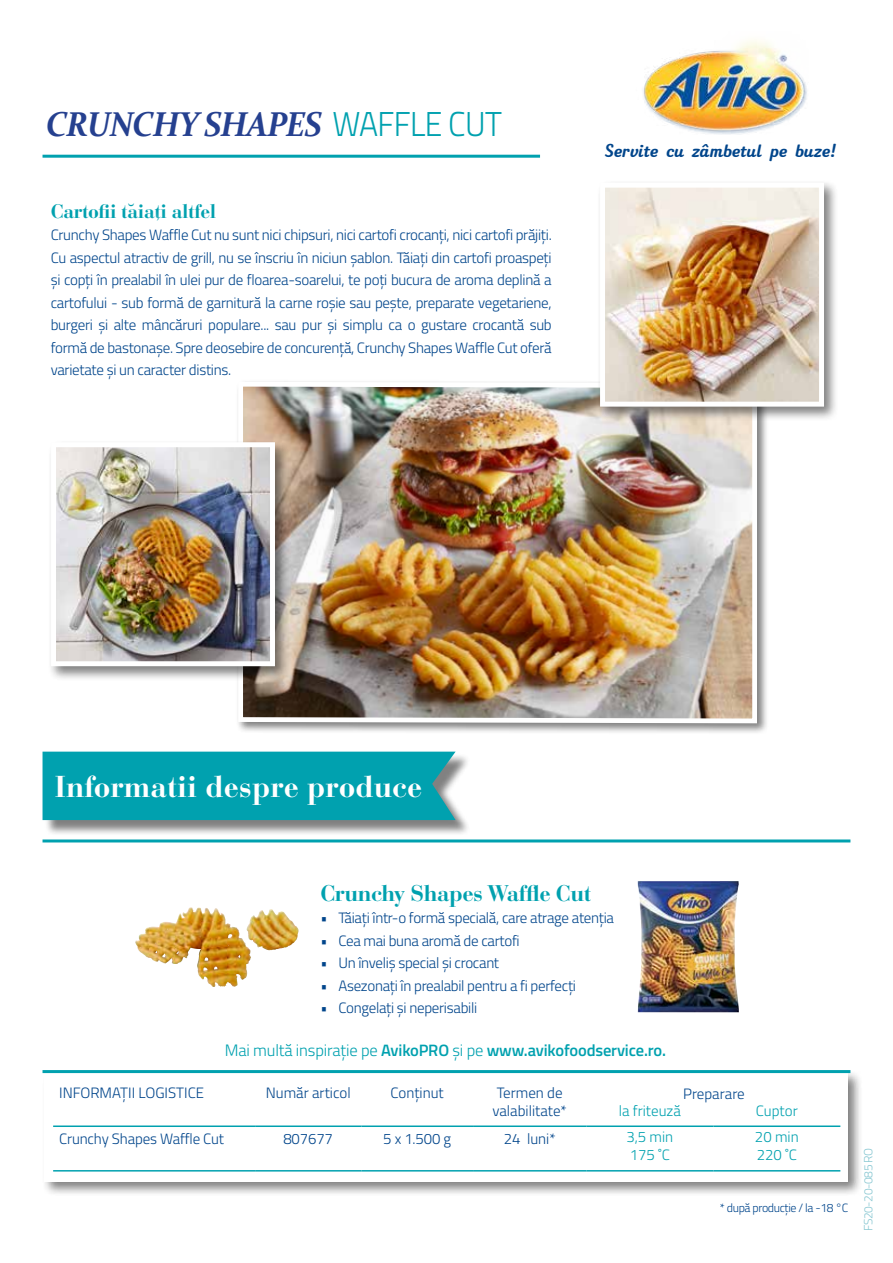
<style>
.page{position:relative;width:893px;height:1263px;background:#fff}
.page>*{position:absolute;margin:0;border:0;box-sizing:border-box;transform-origin:0 0}
.t1{font:italic 700 34.5px "Constantia";letter-spacing:-.02em;color:#25408f;scale:.93 1}
.t2{font:700 30px "Bauer Bodoni Std";color:#fff}
.t3{font:700 22.5px "Bauer Bodoni Std";letter-spacing:-.02em;color:#00a1af}
.t4{font:21.3px "softipenscript";color:#00458b}
.t5{font:700 19.5px "Bauer Bodoni Std";letter-spacing:-.02em;color:#00a1af}
.t6{font:600 16.5px "Titillium";letter-spacing:-.01em;color:#00a1af}
.t7{font:300 15px/22.5px "Titillium";letter-spacing:-.02em;color:#00458b;text-align:justify}
.t8{font:300 15px/18px "Titillium";color:#00458b}
.t9{font:300 15px/18px "Titillium";color:#00a1af}
.t10{font:300 12px "Titillium";letter-spacing:-.03em;color:#00458b}
.t11{font:300 12px "Titillium";letter-spacing:-.03em;color:#86c6d1}
.s1{font-family:"Titillium";font-weight:300;font-style:normal;color:#00a1af}
.s2{font-weight:300}
</style>
<div class="page">
<div style="left:236px;top:379px;width:533px;height:356px;background:#000;opacity:.5"></div>
<img style="left:236px;top:379px;width:523px;height:347px">
<img style="left:643px;top:40px;width:164px;height:95px">
<hr style="left:43px;top:155px;width:497px;height:3px;background:#00a1af">
<div style="left:44px;top:753px;width:427px;height:83px;background:#000;opacity:.5"></div>
<div style="left:43px;top:752px;width:413px;height:68px;background:#00a1af"></div>
<hr style="left:43px;top:839px;width:807px;height:3px;background:#00a1af">
<div style="left:42px;top:1070px;width:822px;height:127px;background:#000;opacity:.5"></div>
<div style="left:45px;top:1073px;width:803px;height:109px;background:#fff"></div>
<hr style="left:53px;top:1125px;width:202px;height:2px;background:#00a1af">
<hr style="left:255px;top:1125px;width:106px;height:2px;background:#00a1af">
<hr style="left:361px;top:1125px;width:112px;height:2px;background:#00a1af">
<hr style="left:473px;top:1125px;width:113px;height:2px;background:#00a1af">
<hr style="left:586px;top:1125px;width:127px;height:2px;background:#00a1af">
<hr style="left:713px;top:1125px;width:127px;height:2px;background:#00a1af">
<hr style="left:53px;top:1170px;width:202px;height:1px;background:#00a1af">
<hr style="left:255px;top:1170px;width:106px;height:1px;background:#00a1af">
<hr style="left:361px;top:1170px;width:112px;height:1px;background:#00a1af">
<hr style="left:473px;top:1170px;width:113px;height:1px;background:#00a1af">
<hr style="left:586px;top:1170px;width:127px;height:1px;background:#00a1af">
<hr style="left:713px;top:1170px;width:127px;height:1px;background:#00a1af">
<hr style="left:43px;top:1070px;width:807px;height:3px;background:#00a1af">
<img style="left:135px;top:907px;width:56px;height:44px">
<div style="left:48px;top:439px;width:242px;height:242px;background:#000;opacity:.5"></div>
<img style="left:57px;top:448px;width:212px;height:212px">
<div style="left:51px;top:442px;width:224px;height:224px;border:5px solid #fff"></div>
<div style="left:597px;top:180px;width:242px;height:242px;background:#000;opacity:.5"></div>
<img style="left:606px;top:189px;width:212px;height:212px">
<div style="left:600px;top:183px;width:224px;height:224px;border:5px solid #fff"></div>
<img style="left:637px;top:881px;width:102px;height:131px">
<h1 class="t1" style="left:46px;top:100px;width:492px">CRUNCHY SHAPES <span class="s1">WAFFLE CUT</span></h1>
<h3 class="t5" style="left:51px;top:199px;width:167px">Cartofii taiati altfel</h3>
<p class="t7" style="left:51px;top:223px;width:503px">Crunchy Shapes Waffle Cut nu sunt nici chipsuri, nici cartofi crocanți, nici cartofi prăjiți.<br>Cu aspectul atractiv de grill, nu se înscriu în niciun șablon. Tăiați din cartofi proaspeți și copți în prealabil în ulei pur de floarea-soarelui, te poți bucura de aroma deplină a cartofului - sub formă de garnitură la carne roșie sau pește, preparate vegetariene, burgeri și alte mâncăruri populare... sau pur și simplu ca o gustare crocantă sub formă de bastonașe. Spre deosebire de concurență, Crunchy Shapes Waffle Cut oferă varietate și un caracter distins.</p>
<h3 class="t5" style="left:129px;top:199px;width:7px">˘</h3>
<h3 class="t4" style="left:605px;top:139px;width:233px">Servite cu zâmbetul pe buze!</h3>
<h2 class="t2" style="left:54px;top:769px;width:369px">Informatii despre produce</h2>
<h3 class="t3" style="left:320px;top:880px;width:272px">Crunchy Shapes Waffle Cut</h3>
<p class="t7" style="left:320px;top:906px;width:295px">• Tăiați într-o formă specială, care atrage atenția</p>
<p class="t7" style="left:320px;top:929px;width:201px">• Cea mai buna aromă de cartofi</p>
<p class="t7" style="left:320px;top:951px;width:180px">• Un înveliș special și crocant</p>
<p class="t7" style="left:320px;top:974px;width:257px">• Asezonați în prealabil pentru a fi perfecți</p>
<p class="t7" style="left:320px;top:996px;width:158px">• Congelați și neperisabili</p>
<p class="t6" style="left:225px;top:1037px;width:443px"><span class="s2">Mai multă inspirație pe</span> AvikoPRO <span class="s2">și pe</span> www.avikofoodservice.ro.</p>
<p class="t8" style="left:59px;top:1083px;width:146px">INFORMAȚII LOGISTICE</p>
<p class="t8" style="left:266px;top:1083px;width:86px">Număr articol</p>
<p class="t8" style="left:391px;top:1083px;width:55px">Conținut</p>
<p class="t8" style="left:492px;top:1083px;width:76px">Termen de valabilitate*</p>
<p class="t8" style="left:683px;top:1084px;width:63px">Preparare</p>
<p class="t9" style="left:619px;top:1101px;width:64px">la friteuză</p>
<p class="t9" style="left:756px;top:1101px;width:43px">Cuptor</p>
<p class="t7" style="left:59px;top:1126px;width:166px">Crunchy Shapes Waffle Cut</p>
<p class="t7" style="left:283px;top:1126px;width:51px">807677</p>
<p class="t7" style="left:383px;top:1126px;width:69px">5 x 1.500 g</p>
<p class="t7" style="left:504px;top:1126px;width:54px">24 luni*</p>
<p class="t9" style="left:626px;top:1127px;width:48px">3,5 min<br>175 ˚C</p>
<p class="t9" style="left:755px;top:1127px;width:45px">20 min<br>220 ˚C</p>
<p class="t10" style="left:720px;top:1199px;width:130px">* după producție / la -18 °C</p>
<p class="t11" style="left:859px;top:1231px;width:85px;rotate:-90deg">FS20-20-085 RO</p>
</div>
